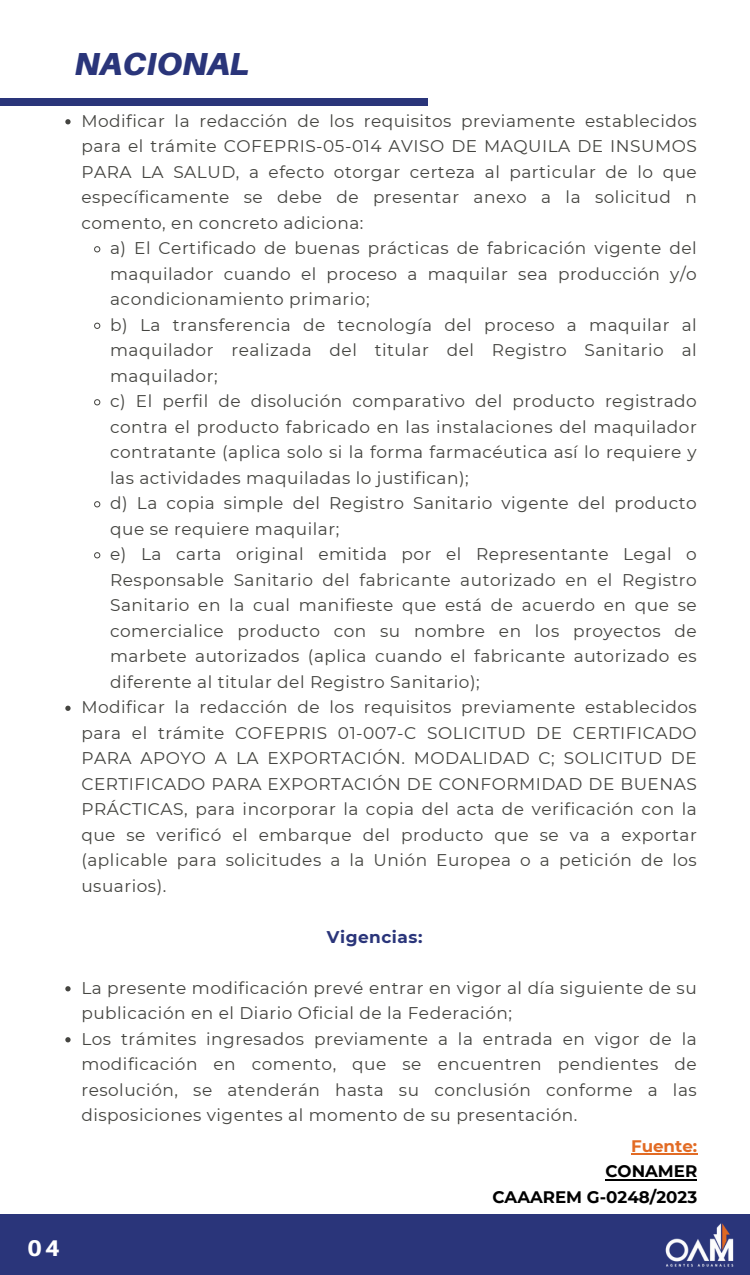
<style>
.page{position:relative;width:750px;height:1275px;background:#fff}
.page>*{position:absolute;margin:0;border:0;box-sizing:border-box;transform-origin:0 0}
.t1{font:italic 900 31.9px "Aileron";color:#2a357a}
.t2{font:800 22.7px "Aileron";color:#fff}
.t3{font:16.9px/25.5px "Montserrat";letter-spacing:.03em;color:#444440;text-align:justify}
.t4{font:700 16.9px "Montserrat";letter-spacing:.03em;color:#2a357a}
.t5{font:700 16.7px "Montserrat";color:#000}
.t6{font:700 16.7px "Montserrat";color:#e26b24}
</style>
<div class="page">
<div style="left:0;top:1214px;width:750px;height:61px;background:#2a357a"></div>
<div style="left:0;top:99px;width:428px;height:6px;background:#2a357a"></div>
<img style="left:665px;top:1223px;width:69px;height:44px">
<svg style="left:65px;top:119px;width:6px;height:5px"></svg>
<svg style="left:94px;top:246px;width:7px;height:7px"></svg>
<svg style="left:94px;top:322px;width:7px;height:7px"></svg>
<svg style="left:94px;top:399px;width:7px;height:7px"></svg>
<svg style="left:94px;top:501px;width:7px;height:7px"></svg>
<svg style="left:94px;top:552px;width:7px;height:7px"></svg>
<svg style="left:65px;top:706px;width:6px;height:5px"></svg>
<svg style="left:65px;top:986px;width:6px;height:5px"></svg>
<svg style="left:65px;top:1037px;width:6px;height:5px"></svg>
<hr style="left:631px;top:1153px;width:66px;height:2px;background:#e26b24">
<hr style="left:605px;top:1179px;width:92px;height:1px;background:#000">
<p class="t2" style="left:27px;top:1234px;width:34px">04</p>
<p class="t1" style="left:75px;top:44px;width:176px">NACIONAL</p>
<p class="t3" style="left:81px;top:108px;width:617px">Modificar la redacción de los requisitos previamente establecidos para el trámite COFEPRIS-05-014 AVISO DE MAQUILA DE INSUMOS PARA LA SALUD, a efecto otorgar certeza al particular de lo que específicamente se debe de presentar anexo a la solicitud n comento, en concreto adiciona:</p>
<p class="t3" style="left:110px;top:235px;width:588px">a) El Certificado de buenas prácticas de fabricación vigente del maquilador cuando el proceso a maquilar sea producción y/o acondicionamiento primario;</p>
<p class="t3" style="left:110px;top:312px;width:588px">b) La transferencia de tecnología del proceso a maquilar al maquilador realizada del titular del Registro Sanitario al maquilador;</p>
<p class="t3" style="left:110px;top:388px;width:588px">c) El perfil de disolución comparativo del producto registrado contra el producto fabricado en las instalaciones del maquilador contratante (aplica solo si la forma farmacéutica así lo requiere y las actividades maquiladas lo justifican);</p>
<p class="t3" style="left:110px;top:490px;width:588px">d) La copia simple del Registro Sanitario vigente del producto que se requiere maquilar;</p>
<p class="t3" style="left:110px;top:541px;width:588px">e) La carta original emitida por el Representante Legal o Responsable Sanitario del fabricante autorizado en el Registro Sanitario en la cual manifieste que está de acuerdo en que se comercialice producto con su nombre en los proyectos de marbete autorizados (aplica cuando el fabricante autorizado es diferente al titular del Registro Sanitario);</p>
<p class="t3" style="left:81px;top:694px;width:617px">Modificar la redacción de los requisitos previamente establecidos para el trámite COFEPRIS 01-007-C SOLICITUD DE CERTIFICADO PARA APOYO A LA EXPORTACIÓN. MODALIDAD C; SOLICITUD DE CERTIFICADO PARA EXPORTACIÓN DE CONFORMIDAD DE BUENAS PRÁCTICAS, para incorporar la copia del acta de verificación con la que se verificó el embarque del producto que se va a exportar (aplicable para solicitudes a la Unión Europea o a petición de los usuarios).</p>
<p class="t4" style="left:327px;top:926px;width:97px">Vigencias:</p>
<p class="t3" style="left:81px;top:975px;width:617px">La presente modificación prevé entrar en vigor al día siguiente de su publicación en el Diario Oficial de la Federación;</p>
<p class="t3" style="left:81px;top:1026px;width:617px">Los trámites ingresados previamente a la entrada en vigor de la modificación en comento, que se encuentren pendientes de resolución, se atenderán hasta su conclusión conforme a las disposiciones vigentes al momento de su presentación.</p>
<p class="t6" style="left:631px;top:1136px;width:68px">Fuente:</p>
<p class="t5" style="left:605px;top:1161px;width:93px">CONAMER</p>
<p class="t5" style="left:492px;top:1187px;width:206px">CAAAREM G-0248/2023</p>
</div>
